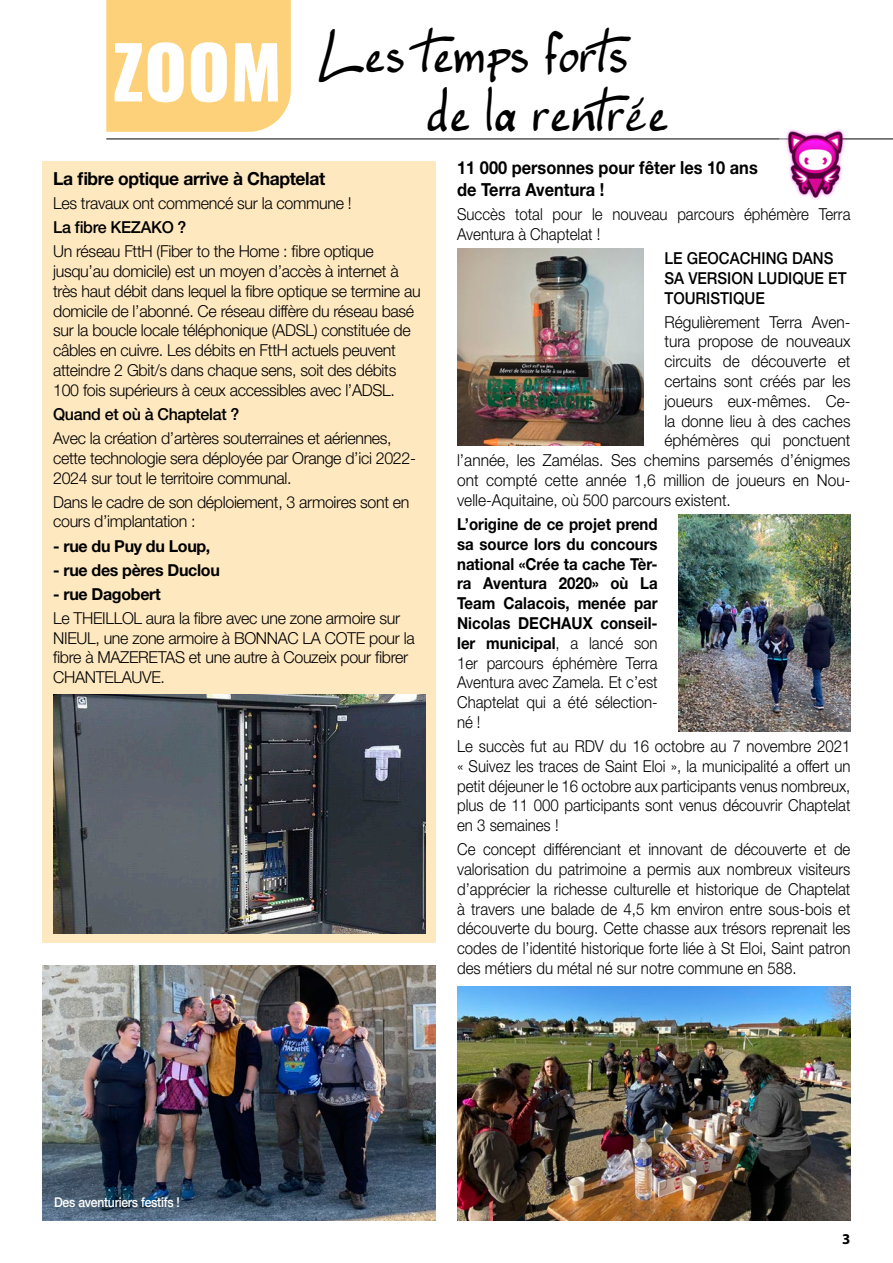
<style>
.page{position:relative;width:893px;height:1263px;background:#fff}
.page>*{position:absolute;margin:0;border:0;box-sizing:border-box;transform-origin:0 0}
.t1{font:49.5px/59.4px "Ellianarelle's Path";letter-spacing:.03em;color:#000;scale:.95 1}
.t2{font:700 18px/21.6px "Helvetica Neue LT Std";color:#000;scale:.91 1}
.t3{font:700 18px "Helvetica Neue LT Std";letter-spacing:-.02em;color:#000}
.t4{font:300 16.5px/19.8px "Helvetica Neue LT Std";letter-spacing:-.02em;color:#000}
.t5{font:300 16.5px/19.8px "Helvetica Neue LT Std";letter-spacing:-.02em;color:#000;text-align:justify;scale:.91 1}
.t6{font:300 16.5px "Helvetica Neue LT Std";color:#000;scale:.94 1}
.t7{font:700 16.5px/19.8px "Helvetica Neue LT Std";color:#000;text-align:justify;scale:.91 1}
.t8{font:300 16.5px/19.8px "Helvetica Neue LT Std";color:#000;scale:.91 1}
.t9{font:700 16.5px "Helvetica Neue LT Std";letter-spacing:-.02em;color:#000}
.t10{font:500 16.5px/19.8px "Helvetica Neue LT Std";color:#000;scale:.91 1}
.t11{font:500 16.5px "Helvetica Neue LT Std";letter-spacing:-.02em;color:#000}
.t12{font:700 15px "Myriad Pro";color:#000}
.t13{font:500 13.5px "Helvetica Neue";letter-spacing:-.02em;color:#fff;scale:.9 1}
.s1{font-family:"Oswald";font-weight:800;font-size:72px;color:#fff}
.s2{font-weight:300}
</style>
<div class="page">
<div style="left:43px;top:162px;width:393px;height:781px;background:#fee8c0"></div>
<div style="left:106px;top:0;width:185px;height:132px;background:#fdd179"></div>
<hr style="left:106px;top:139px;width:787px;height:1px;background:#000">
<img style="left:53px;top:694px;width:372px;height:240px">
<img style="left:780px;top:129px;width:70px;height:71px">
<img style="left:457px;top:249px;width:186px;height:197px">
<img style="left:43px;top:966px;width:393px;height:254px">
<img style="left:679px;top:514px;width:171px;height:218px">
<img style="left:457px;top:987px;width:393px;height:233px">
<h1 class="t1" style="left:427px;top:25px;width:256px;text-indent:-314px"><span class="s1">ZOOM</span> Les temps forts de la rentrée</h1>
<p class="t3" style="left:53px;top:168px;width:274px">La fibre optique arrive à Chaptelat</p>
<p class="t4" style="left:53px;top:193px;width:300px">Les travaux ont commencé sur la commune !</p>
<p class="t11" style="left:53px;top:217px;width:135px">La fibre KEZAKO ?</p>
<p class="t4" style="left:53px;top:241px;width:369px">Un réseau FttH (Fiber to the Home : fibre optique jusqu’au domicile) est un moyen d’accès à internet à très haut débit dans lequel la fibre optique se termine au domicile de l’abonné. Ce réseau diffère du réseau basé sur la boucle locale téléphonique (ADSL) constituée de câbles en cuivre. Les débits en FttH actuels peuvent atteindre 2 Gbit/s dans chaque sens, soit des débits 100 fois supérieurs à ceux accessibles avec l’ADSL.</p>
<p class="t11" style="left:53px;top:404px;width:188px">Quand et où à Chaptelat ?</p>
<p class="t4" style="left:53px;top:428px;width:364px">Avec la création d’artères souterraines et aériennes, cette technologie sera déployée par Orange d’ici 2022-<br>2024 sur tout le territoire communal.</p>
<p class="t4" style="left:53px;top:491px;width:358px">Dans le cadre de son déploiement, 3 armoires sont en cours d’implantation :</p>
<p class="t9" style="left:53px;top:535px;width:159px">- rue du Puy du Loup,</p>
<p class="t9" style="left:53px;top:559px;width:168px">- rue des pères Duclou</p>
<p class="t9" style="left:53px;top:583px;width:109px">- rue Dagobert</p>
<p class="t4" style="left:53px;top:608px;width:363px">Le THEILLOL aura la fibre avec une zone armoire sur NIEUL, une zone armoire à BONNAC LA COTE pour la fibre à MAZERETAS et une autre à Couzeix pour fibrer CHANTELAUVE.</p>
<p class="t2" style="left:457px;top:157px;width:332px">11 000 personnes pour fêter les 10 ans de Terra Aventura !</p>
<p class="t8" style="left:457px;top:204px;width:434px">Succès total pour le nouveau parcours éphémère Terra<br>Aventura à Chaptelat !</p>
<p class="t10" style="left:664px;top:248px;width:202px">LE GEOCACHING DANS<br>SA VERSION LUDIQUE ET<br>TOURISTIQUE</p>
<p class="t6" style="left:664px;top:312px;width:199px">Régulièrement Terra Aven-</p>
<p class="t6" style="left:664px;top:331px;width:199px">tura propose de nouveaux</p>
<p class="t6" style="left:664px;top:351px;width:199px">circuits de découverte et</p>
<p class="t6" style="left:664px;top:371px;width:199px">certains sont créés par les</p>
<p class="t6" style="left:664px;top:391px;width:199px">joueurs eux-mêmes. Ce-</p>
<p class="t6" style="left:664px;top:411px;width:199px">la donne lieu à des caches</p>
<p class="t6" style="left:664px;top:430px;width:199px">éphémères qui ponctuent</p>
<p class="t6" style="left:457px;top:450px;width:420px">l’année, les Zamélas. Ses chemins parsemés d’énigmes</p>
<p class="t6" style="left:457px;top:470px;width:420px">ont compté cette année 1,6 million de joueurs en Nou-</p>
<p class="t6" style="left:457px;top:490px;width:293px">velle-Aquitaine, où 500 parcours existent.</p>
<p class="t7" style="left:457px;top:514px;width:222px">L’origine de ce projet prend sa source lors du concours national «Crée ta cache Tèr&shy;ra Aventura 2020» où La Team Calacois, menée par Nicolas DECHAUX conseil&shy;ler municipal<span class="s2">, a lancé son 1er parcours éphémère Terra Aventura avec Zamela. Et c’est Chaptelat qui a été sélection&shy;né !</span></p>
<p class="t5" style="left:457px;top:736px;width:434px">Le succès fut au RDV du 16 octobre au 7 novembre 2021 « Suivez les traces de Saint Eloi », la municipalité a offert un petit déjeuner le 16 octobre aux participants venus nombreux, plus de 11 000 participants sont venus découvrir Chaptelat en 3 semaines !</p>
<p class="t5" style="left:457px;top:839px;width:434px">Ce concept différenciant et innovant de découverte et de valorisation du patrimoine a permis aux nombreux visiteurs d’apprécier la richesse culturelle et historique de Chaptelat à travers une balade de 4,5 km environ entre sous-bois et découverte du bourg. Cette chasse aux trésors reprenait les codes de l’identité historique forte liée à St Eloi, Saint patron des métiers du métal né sur notre commune en 588.</p>
<p class="t13" style="left:54px;top:1191px;width:141px">Des aventuriers festifs !</p>
<p class="t12" style="left:842px;top:1229px;width:10px">3</p>
</div>
